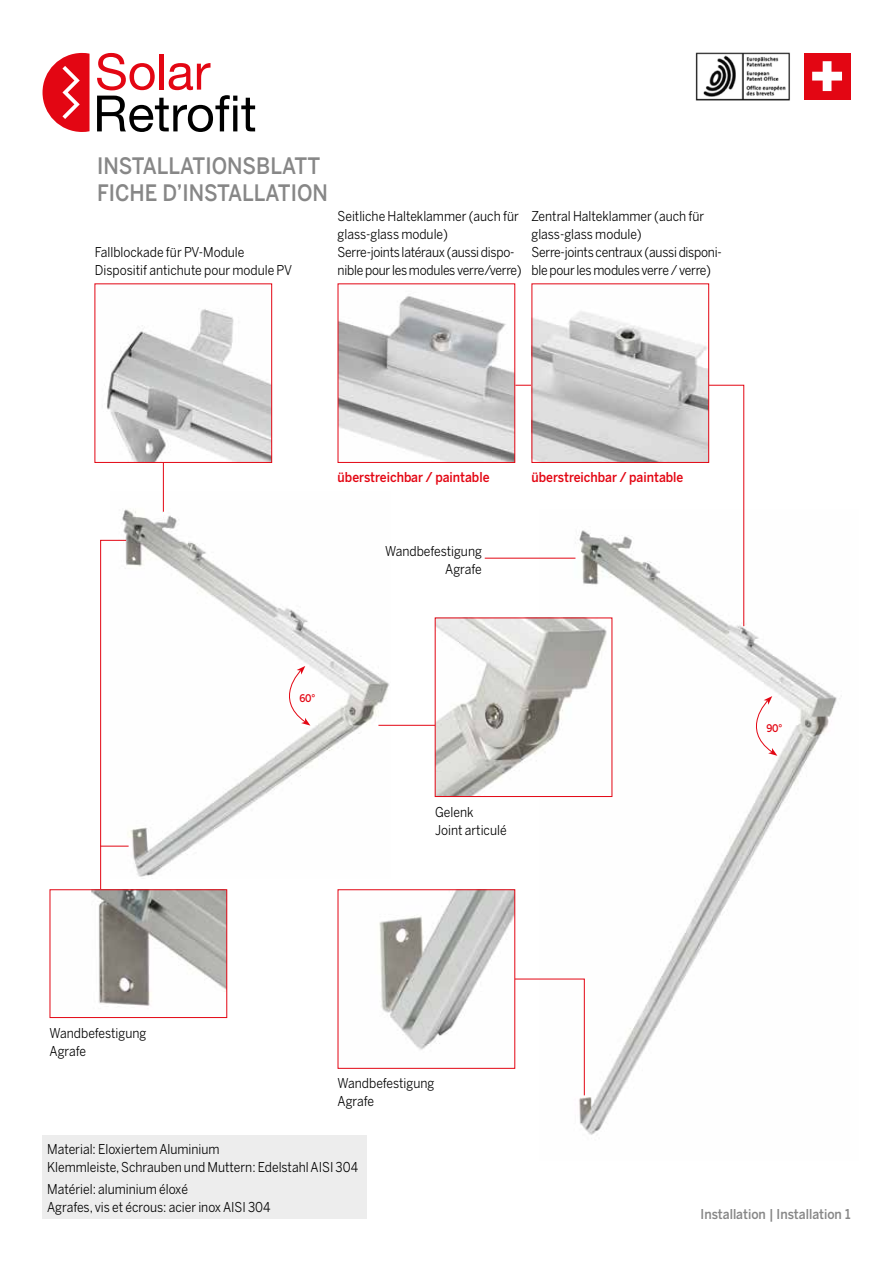
<style>
.page{position:relative;width:893px;height:1263px;background:#fff}
.page>*{position:absolute;margin:0;border:0;box-sizing:border-box;transform-origin:0 0}
.t1{font:500 22.5px/27px "Benton Sans";color:#878787;scale:.9 1}
.t2{font:13.5px/18px "Benton Sans";color:#000;scale:.9 1}
.t3{font:13.5px/18px "Benton Sans";letter-spacing:-.02em;color:#000;scale:.9 1}
.t4{font:500 13.5px "Benton Sans";color:#e30613;scale:.9 1}
.t5{font:500 13.5px "Benton Sans";color:#878787;scale:.9 1}
.t6{font:500 10.5px "Benton Sans";color:#e30613;scale:.9 1}
</style>
<div class="page">
<img style="left:579px;top:510px;width:258px;height:625px">
<svg style="left:515px;top:978px;width:70px;height:118px"></svg>
<div style="left:804px;top:53px;width:46px;height:46px;background:#e30613"></div>
<svg style="left:812px;top:61px;width:30px;height:30px"></svg>
<img style="left:695px;top:52px;width:95px;height:49px">
<svg style="left:97px;top:53px;width:158px;height:79px"></svg>
<svg style="left:43px;top:53px;width:47px;height:79px"></svg>
<svg style="left:515px;top:384px;width:229px;height:243px"></svg>
<img style="left:111px;top:492px;width:280px;height:385px">
<img style="left:533px;top:311px;width:174px;height:150px">
<div style="left:531px;top:283px;width:178px;height:180px;border:1px solid #e30613"></div>
<img style="left:340px;top:296px;width:173px;height:165px">
<div style="left:338px;top:283px;width:177px;height:180px;border:1px solid #e30613"></div>
<img style="left:379px;top:891px;width:134px;height:159px">
<div style="left:338px;top:889px;width:177px;height:180px;border:1px solid #e30613"></div>
<svg style="left:273px;top:666px;width:37px;height:60px"></svg>
<svg style="left:740px;top:696px;width:37px;height:60px"></svg>
<hr style="left:378px;top:725px;width:224px;height:1px;background:#e30613">
<img style="left:437px;top:619px;width:173px;height:176px">
<hr style="left:163px;top:429px;width:1px;height:83px;background:#e30613">
<img style="left:107px;top:309px;width:163px;height:152px">
<div style="left:95px;top:283px;width:177px;height:180px;border:1px solid #e30613"></div>
<svg style="left:100px;top:540px;width:29px;height:349px"></svg>
<hr style="left:485px;top:558px;width:90px;height:1px;background:#e30613">
<img style="left:91px;top:891px;width:134px;height:115px">
<div style="left:50px;top:889px;width:177px;height:129px;border:1px solid #e30613"></div>
<div style="left:43px;top:1135px;width:324px;height:84px;background:#ededed"></div>
<h1 class="t1" style="left:97px;top:152px;width:258px">INSTALLATIONSBLATT<br>FICHE D’INSTALLATION</h1>
<p class="t2" style="left:95px;top:243px;width:221px">Fallblockade für PV-Module<br>Dispositif antichute pour module PV</p>
<p class="t3" style="left:338px;top:207px;width:206px">Seitliche Halteklammer (auch für glass-glass module)<br>Serre-joints latéraux (aussi dispo&shy;nible pour les modules verre/verre)</p>
<p class="t3" style="left:531px;top:207px;width:213px">Zentral Halteklammer (auch für glass-glass module)<br>Serre-joints centraux (aussi disponi&shy;ble pour les modules verre / verre)</p>
<p class="t2" style="left:50px;top:1024px;width:109px">Wandbefestigung<br>Agrafe</p>
<p class="t4" style="left:338px;top:469px;width:170px">überstreichbar / paintable</p>
<p class="t4" style="left:531px;top:469px;width:170px">überstreichbar / paintable</p>
<p class="t2" style="left:385px;top:542px;width:109px;text-align:right">Wandbefestigung<br>Agrafe</p>
<p class="t6" style="left:299px;top:692px;width:19px">60°</p>
<p class="t2" style="left:435px;top:803px;width:81px">Gelenk<br>Joint articulé</p>
<p class="t6" style="left:766px;top:722px;width:19px">90°</p>
<p class="t2" style="left:338px;top:1074px;width:109px">Wandbefestigung<br>Agrafe</p>
<p class="t2" style="left:47px;top:1140px;width:347px">Material: Eloxiertem Aluminium<br>Klemmleiste, Schrauben und Muttern: Edelstahl AISI 304</p>
<p class="t2" style="left:47px;top:1180px;width:250px">Matériel: aluminium éloxé<br>Agrafes, vis et écrous: acier inox AISI 304</p>
<p class="t5" style="left:701px;top:1206px;width:168px">Installation | Installation 1</p>
</div>
